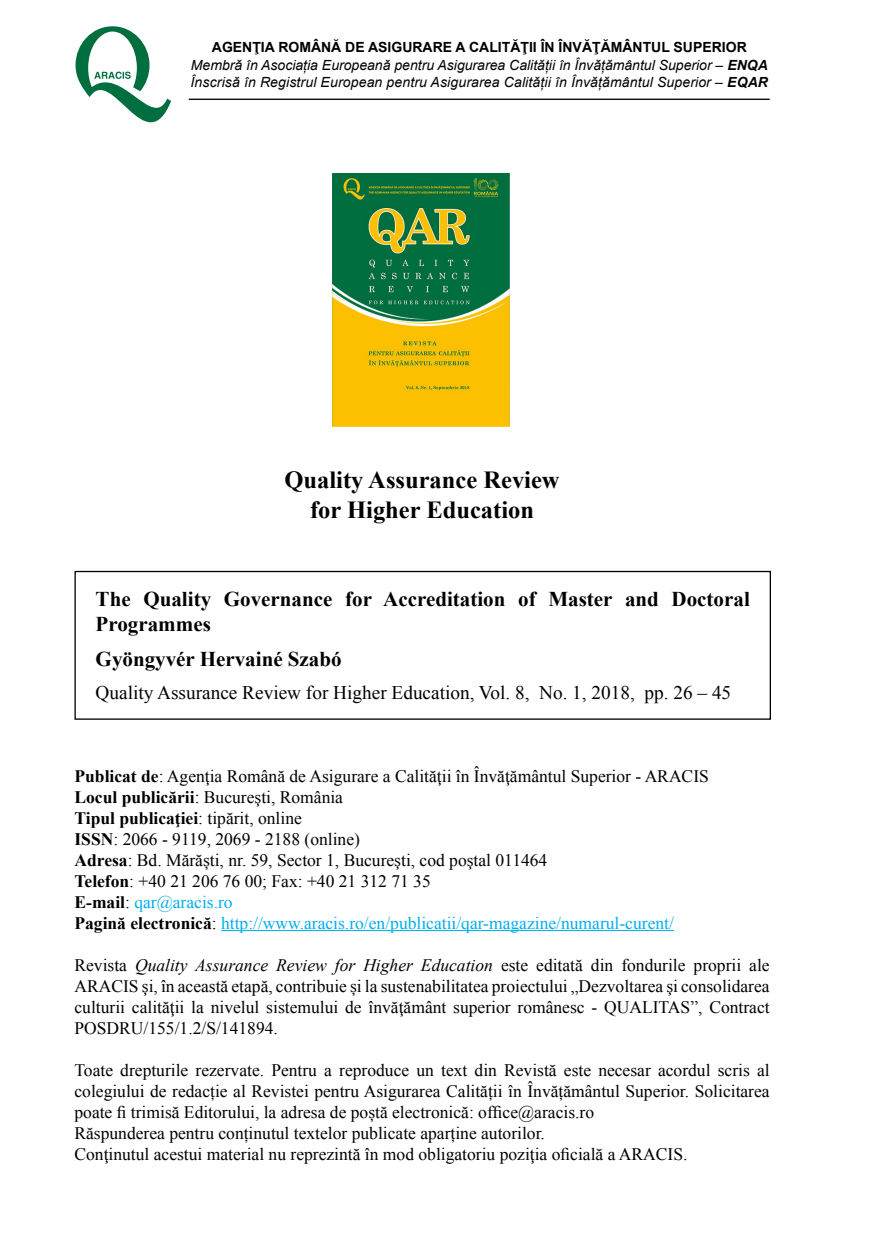
<style>
.page{position:relative;width:869px;height:1241px;background:#fff}
.page>*{position:absolute;margin:0;border:0;box-sizing:border-box;transform-origin:0 0}
.t1{font:700 24.5px/29.4px "Times New Roman";color:#000;text-align:center}
.t2{font:700 21px/25.2px "Times New Roman";color:#000}
.t3{font:19.25px "Times New Roman";color:#000}
.t4{font:17.5px/21px "Times New Roman";color:#000}
.t5{font:italic 14px/17.5px "Arial";letter-spacing:.01em;color:#000;text-align:center}
.s1{font-weight:700;font-style:normal}
.s2{font-style:normal}
.s3{font-weight:700}
.s4{color:#00aeef}
.s5{font-style:italic}
</style>
<div class="page">
<hr style="left:189px;top:99px;width:580px;height:1px;background:#000">
<img style="left:332px;top:174px;width:177px;height:253px">
<hr style="left:221px;top:930px;width:452px;height:1px;background:#00aeef">
<svg style="left:75px;top:26px;width:96px;height:97px"></svg>
<div style="left:74px;top:570px;width:696px;height:149px;border:1px solid #000"></div>
<p class="t5" style="left:190px;top:39px;width:578px"><span class="s1">AGENŢIA ROMÂNĂ DE ASIGURARE A CALITĂŢII ÎN ÎNVĂŢĂMÂNTUL SUPERIOR<br></span>Membră în Asociația Europeană pentru Asigurarea Calității în Învățământul Superior <span class="s2">–</span> <span class="s3">ENQA<br></span>Înscrisă în Registrul European pentru Asigurarea Calității în Învățământul Superior <span class="s2">–</span> <span class="s3">EQAR</span></p>
<h1 class="t1" style="left:284px;top:464px;width:276px">Quality Assurance Review for Higher Education</h1>
<p class="t2" style="left:96px;top:585px;width:655px">The Quality Governance for Accreditation of Master and Doctoral<br>Programmes</p>
<p class="t2" style="left:96px;top:645px;width:247px">Gyöngyvér Hervainé Szabó</p>
<p class="t3" style="left:96px;top:679px;width:636px">Quality Assurance Review for Higher Education, Vol. 8, No. 1, 2018, pp. 26 – 45</p>
<p class="t4" style="left:74px;top:764px;width:635px"><span class="s3">Publicat de</span>: Agenţia Română de Asigurare a Calităţii în Învăţământul Superior - ARACIS <span class="s3">Locul publicării</span>: Bucureşti, România<br><span class="s3">Tipul publicaţiei</span>: tipărit, online<br><span class="s3">ISSN</span>: 2066 - 9119, 2069 - 2188 (online)<br><span class="s3">Adresa</span>: Bd. Mărăști, nr. 59, Sector 1, Bucureşti, cod poştal 011464<br><span class="s3">Telefon</span>: +40 21 206 76 00; Fax: +40 21 312 71 35<br><span class="s3">E-mail</span>: <span class="s4">qar@aracis.ro<br></span><span class="s3">Pagină electronică</span>: <span class="s4">http://www.aracis.ro/en/publicatii/qar-magazine/numarul-curent/</span></p>
<p class="t4" style="left:74px;top:953px;width:696px;text-align:justify">Revista <span class="s5">Quality Assurance Review for Higher Education</span> este editată din fondurile proprii ale ARACIS şi, în această etapă, contribuie și la sustenabilitatea proiectului „Dezvoltarea şi consolidarea culturii calităţii la nivelul sistemului de învăţământ superior românesc - QUALITAS”, Contract POSDRU/155/1.2/S/141894.</p>
<p class="t4" style="left:74px;top:1058px;width:696px">Toate drepturile rezervate. Pentru a reproduce un text din Revistă este necesar acordul scris al colegiului de redacție al Revistei pentru Asigurarea Calității în Învățământul Superior. Solicitarea poate fi trimisă Editorului, la adresa de poștă electronică: office@aracis.ro<br>Răspunderea pentru conținutul textelor publicate aparține autorilor.<br>Conţinutul acestui material nu reprezintă în mod obligatoriu poziţia oficială a ARACIS.</p>
</div>
